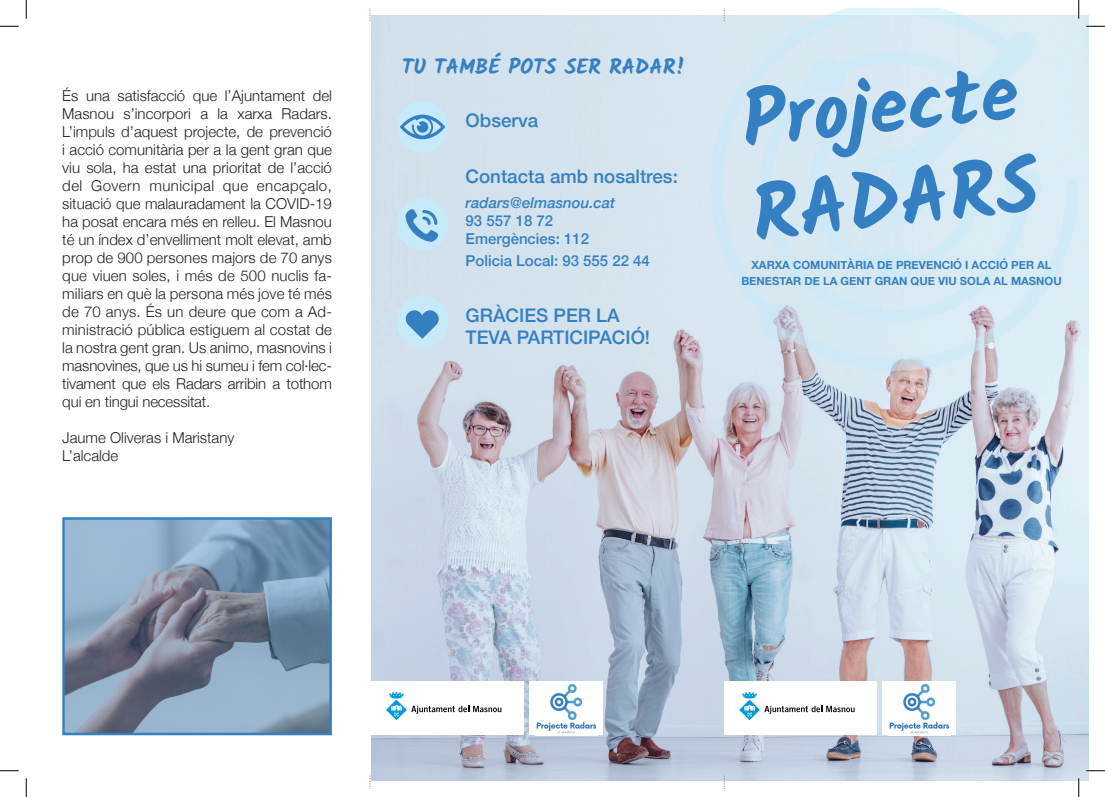
<style>
.page{position:relative;width:1105px;height:797px;background:#fff}
.page>*{position:absolute;margin:0;border:0;box-sizing:border-box;transform-origin:0 0}
.text{font:700 78.25px "Kalam";color:#3580c3}
.text-2{font:700 21.25px "Kalam";color:#3580c3}
.text-3{font:500 18.75px/22.5px "Helvetica Neue";color:#3580c3}
.text-4{font:300 15px/18px "Helvetica Neue";letter-spacing:-.01em;color:#231f20;text-align:justify}
.text-5{font:500 15px "Helvetica Neue";color:#3580c3}
.text-6{font:italic 500 15px "Helvetica Neue";color:#3580c3}
.text-7{font:700 11.25px/16.2px "Helvetica Neue";color:#3580c3;text-align:center}
</style>
<div class="page">
<img style="left:371px;top:16px;width:717px;height:764px">
<svg style="left:786px;top:180px;width:293px;height:191px;background:#d6e4ee"></svg>
<svg style="left:709px;top:9px;width:303px;height:306px;background:#d7e8f2"></svg>
<svg style="left:759px;top:81px;width:270px;height:245px;background:#d6e7f1"></svg>
<div style="left:1005px;top:168px;width:37px;height:37px;background:#d1ebf6;border-radius:50%"></div>
<div style="left:876px;top:248px;width:37px;height:37px;background:#cfe9f6;border-radius:50%"></div>
<svg style="left:759px;top:303px;width:37px;height:37px"></svg>
<svg style="left:808px;top:31px;width:229px;height:240px;background:#d6e9f4"></svg>
<div style="left:724px;top:681px;width:153px;height:54px;background:#fff"></div>
<svg style="left:739px;top:692px;width:115px;height:28px"></svg>
<div style="left:371px;top:681px;width:153px;height:54px;background:#fff"></div>
<svg style="left:386px;top:692px;width:115px;height:28px"></svg>
<div style="left:882px;top:681px;width:74px;height:54px;background:#fff"></div>
<img style="left:889px;top:683px;width:61px;height:51px">
<div style="left:529px;top:681px;width:74px;height:54px;background:#fff"></div>
<img style="left:536px;top:683px;width:61px;height:51px">
<div style="left:397px;top:198px;width:51px;height:52px;background:#c6eafa;border-radius:50%"></div>
<svg style="left:405px;top:209px;width:33px;height:33px"></svg>
<div style="left:397px;top:296px;width:51px;height:52px;background:#c6eafa;border-radius:50%"></div>
<svg style="left:406px;top:310px;width:33px;height:29px"></svg>
<div style="left:397px;top:101px;width:51px;height:52px;background:#c6eafa;border-radius:50%"></div>
<svg style="left:400px;top:115px;width:45px;height:24px"></svg>
<div style="left:62px;top:517px;width:270px;height:218px;border:2px solid #3580c3"></div>
<svg style="left:65px;top:519px;width:264px;height:213px;background:#8095ac"></svg>
<svg style="left:0;top:25px;width:19px;height:2px"></svg>
<svg style="left:1086px;top:25px;width:19px;height:2px"></svg>
<svg style="left:0;top:770px;width:19px;height:1px"></svg>
<svg style="left:1086px;top:770px;width:19px;height:1px"></svg>
<svg style="left:25px;top:0;width:2px;height:19px"></svg>
<svg style="left:25px;top:778px;width:2px;height:19px"></svg>
<svg style="left:1078px;top:0;width:1px;height:19px"></svg>
<svg style="left:1078px;top:778px;width:1px;height:19px"></svg>
<p class="text-4" style="left:62px;top:86px;width:271px">És una satisfacció que l’Ajuntament del Masnou s’incorpori a la xarxa Radars.<br>L’impuls d’aquest projecte, de prevenció i acció comunitària per a la gent gran que viu sola, ha estat una prioritat de l’acció del Govern municipal que encapçalo, situació que malauradament la COVID-19 ha posat encara més en relleu. El Masnou té un índex d’envelliment molt elevat, amb prop de 900 persones majors de 70 anys que viuen soles, i més de 500 nuclis fa&shy;miliars en què la persona més jove té més de 70 anys. És un deure que com a Ad&shy;ministració pública estiguem al costat de la nostra gent gran. Us animo, masnovins i masnovines, que us hi sumeu i fem col·lec&shy;tivament que els Radars arribin a tothom qui en tingui necessitat.</p>
<p class="text-4" style="left:62px;top:428px;width:174px">Jaume Oliveras i Maristany</p>
<p class="text-4" style="left:62px;top:446px;width:58px">L’alcalde</p>
<p class="text-2" style="left:402px;top:54px;width:285px">TU TAMBÉ POTS SER RADAR!</p>
<p class="text-3" style="left:466px;top:107px;width:74px">Observa</p>
<p class="text-3" style="left:466px;top:163px;width:214px">Contacta amb nosaltres:</p>
<p class="text-6" style="left:466px;top:189px;width:151px">radars@elmasnou.cat</p>
<p class="text-5" style="left:466px;top:208px;width:89px">93 557 18 72</p>
<p class="text-5" style="left:466px;top:226px;width:125px">Emergències: 112</p>
<p class="text-5" style="left:466px;top:249px;width:186px">Policia Local: 93 555 22 44</p>
<p class="text-3" style="left:466px;top:302px;width:186px">GRÀCIES PER LA<br>TEVA PARTICIPACIÓ!</p>
<p class="text" style="left:737px;top:75px;width:279px;rotate:-6deg">Projecte</p>
<p class="text" style="left:747px;top:169px;width:289px;rotate:-6deg">RADARS</p>
<p class="text-7" style="left:741px;top:257px;width:322px">XARXA COMUNITÀRIA DE PREVENCIÓ I ACCIÓ PER AL<br>BENESTAR DE LA GENT GRAN QUE VIU SOLA AL MASNOU</p>
</div>
